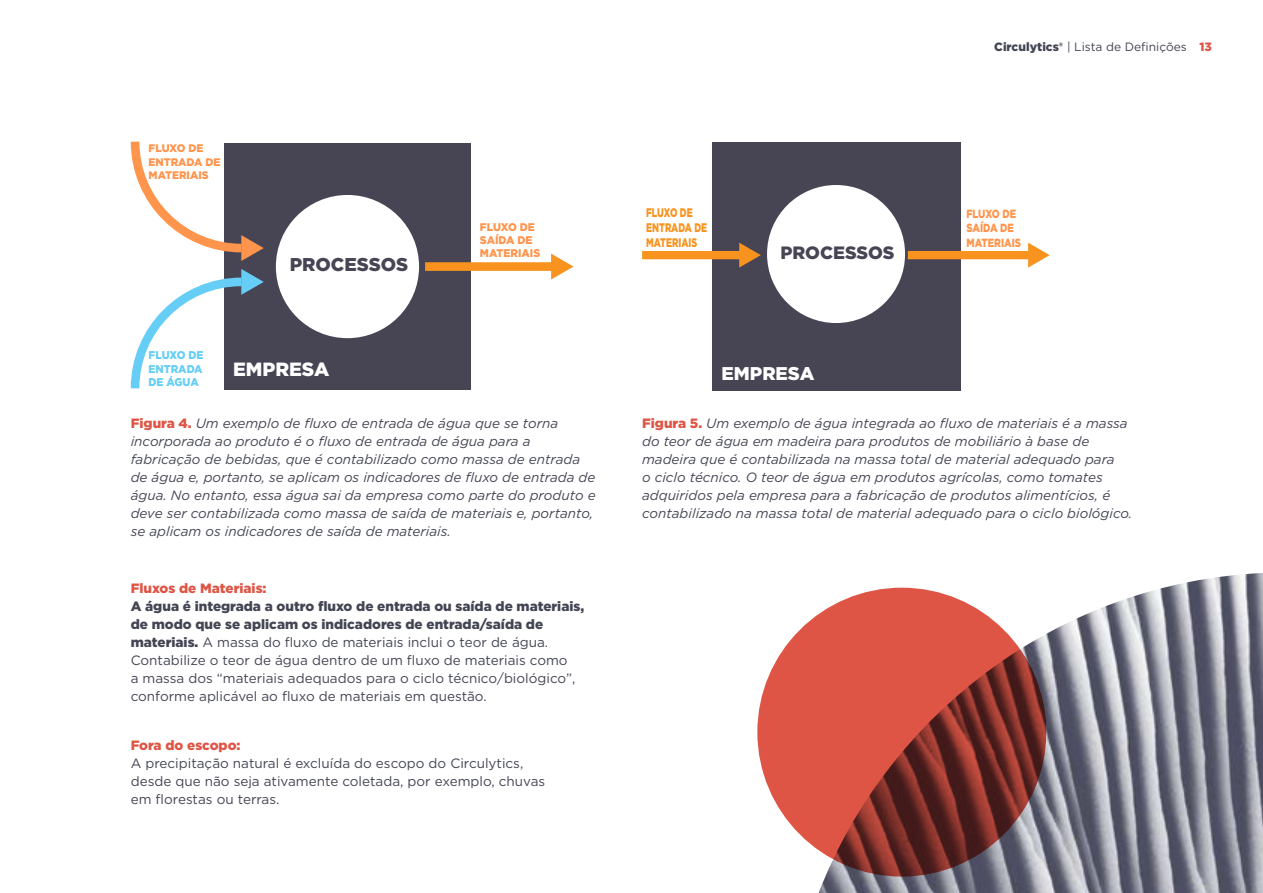
<style>
.page{position:relative;width:1263px;height:893px;background:#fff}
.page>*{position:absolute;margin:0;border:0;box-sizing:border-box;transform-origin:0 0}
.t1{font:900 19.2px "Gotham";color:#fff}
.t2{font:900 18.6px "Gotham";color:#474554}
.t3{font:900 18.45px "Gotham";color:#fff}
.t4{font:900 17.85px "Gotham";color:#474554}
.t5{font:italic 13.5px/18px "Gotham";color:#434553}
.t6{font:13.5px/18px "Gotham";color:#434553}
.t7{font:900 13.5px "Gotham";color:#de5545}
.t8{font:900 12.45px/15px "Gotham";color:#f7931e;scale:.72 1}
.t9{font:12px "Gotham";color:#434553}
.t10{font:900 11.85px/14.2px "Gotham";color:#ff954d;scale:.81 1}
.t11{font:900 11.25px/13.5px "Gotham";color:#66cef6;text-align:justify;scale:.93 1}
.t12{font:900 11.1px/13.4px "Gotham";color:#ff954d;scale:.95 1}
.t13{font:900 10.95px/13.2px "Gotham";color:#ff954d;scale:.96 1}
.s1{font-weight:900;font-style:normal;color:#de5545}
.s2{font-weight:900}
.s3{font-weight:900;color:#de5545}
</style>
<div class="page">
<div style="left:224px;top:143px;width:247px;height:247px;background:#474554"></div>
<div style="left:274px;top:194px;width:146px;height:146px;background:#fff;border-radius:50%"></div>
<div style="left:273px;top:192px;width:149px;height:149px;border:3px solid #474554;border-radius:50%"></div>
<svg style="left:551px;top:254px;width:22px;height:25px"></svg>
<div style="left:425px;top:262px;width:132px;height:9px;background:#f7931e"></div>
<svg style="left:131px;top:269px;width:133px;height:120px"></svg>
<svg style="left:131px;top:141px;width:133px;height:120px"></svg>
<div style="left:712px;top:142px;width:248px;height:249px;background:#474554"></div>
<svg style="left:1028px;top:243px;width:22px;height:25px"></svg>
<div style="left:907px;top:251px;width:127px;height:8px;background:#f7931e"></div>
<div style="left:766px;top:184px;width:140px;height:140px;background:#fff;border-radius:50%"></div>
<div style="left:764px;top:182px;width:144px;height:144px;border:3px solid #474554;border-radius:50%"></div>
<svg style="left:739px;top:243px;width:22px;height:25px"></svg>
<div style="left:642px;top:251px;width:103px;height:8px;background:#f7931e"></div>
<img style="left:818px;top:573px;width:445px;height:320px">
<svg style="left:757px;top:588px;width:289px;height:289px;background:#b04438"></svg>
<p class="t13" style="left:149px;top:142px;width:76px">FLUXO DE<br>ENTRADA DE<br>MATERIAIS</p>
<h2 class="t2" style="left:290px;top:252px;width:120px">PROCESSOS</h2>
<p class="t12" style="left:480px;top:220px;width:65px">FLUXO DE<br>SAÍDA DE<br>MATERIAIS</p>
<p class="t11" style="left:149px;top:348px;width:61px">FLUXO DE ENTRADA DE ÁGUA</p>
<p class="t5" style="left:131px;top:414px;width:466px"><span class="s1">Figura 4.</span> Um exemplo de fluxo de entrada de água que se torna incorporada ao produto é o fluxo de entrada de água para a fabricação de bebidas, que é contabilizado como massa de entrada de água e, portanto, se aplicam os indicadores de fluxo de entrada de água. No entanto, essa água sai da empresa como parte do produto e deve ser contabilizada como massa de saída de materiais e, portanto, se aplicam os indicadores de saída de materiais.</p>
<h1 class="t1" style="left:233px;top:356px;width:98px">EMPRESA</h1>
<p class="t7" style="left:131px;top:579px;width:137px">Fluxos de Materiais:</p>
<p class="t6" style="left:131px;top:597px;width:455px"><span class="s2">A água é integrada a outro fluxo de entrada ou saída de materiais, de modo que se aplicam os indicadores de entrada/saída de materiais.</span> A massa do fluxo de materiais inclui o teor de água.<br>Contabilize o teor de água dentro de um fluxo de materiais como<br>a massa dos “materiais adequados para o ciclo técnico/biológico”, conforme aplicável ao fluxo de materiais em questão.</p>
<p class="t7" style="left:131px;top:736px;width:111px">Fora do escopo:</p>
<p class="t6" style="left:131px;top:754px;width:416px">A precipitação natural é excluída do escopo do Circulytics, desde que não seja ativamente coletada, por exemplo, chuvas em florestas ou terras.</p>
<p class="t9" style="left:994px;top:39px;width:219px"><span class="s2">Circulytics®</span> | Lista de Definições <span class="s3">13</span></p>
<p class="t8" style="left:646px;top:205px;width:86px">FLUXO DE<br>ENTRADA DE<br>MATERIAIS</p>
<p class="t10" style="left:966px;top:207px;width:69px">FLUXO DE<br>SAÍDA DE<br>MATERIAIS</p>
<h3 class="t4" style="left:780px;top:240px;width:116px">PROCESSOS</h3>
<h3 class="t3" style="left:721px;top:360px;width:94px">EMPRESA</h3>
<p class="t5" style="left:642px;top:414px;width:492px"><span class="s1">Figura 5.</span> Um exemplo de água integrada ao fluxo de materiais é a massa do teor de água em madeira para produtos de mobiliário à base de madeira que é contabilizada na massa total de material adequado para<br>o ciclo técnico. O teor de água em produtos agrícolas, como tomates adquiridos pela empresa para a fabricação de produtos alimentícios, é contabilizado na massa total de material adequado para o ciclo biológico.</p>
</div>
